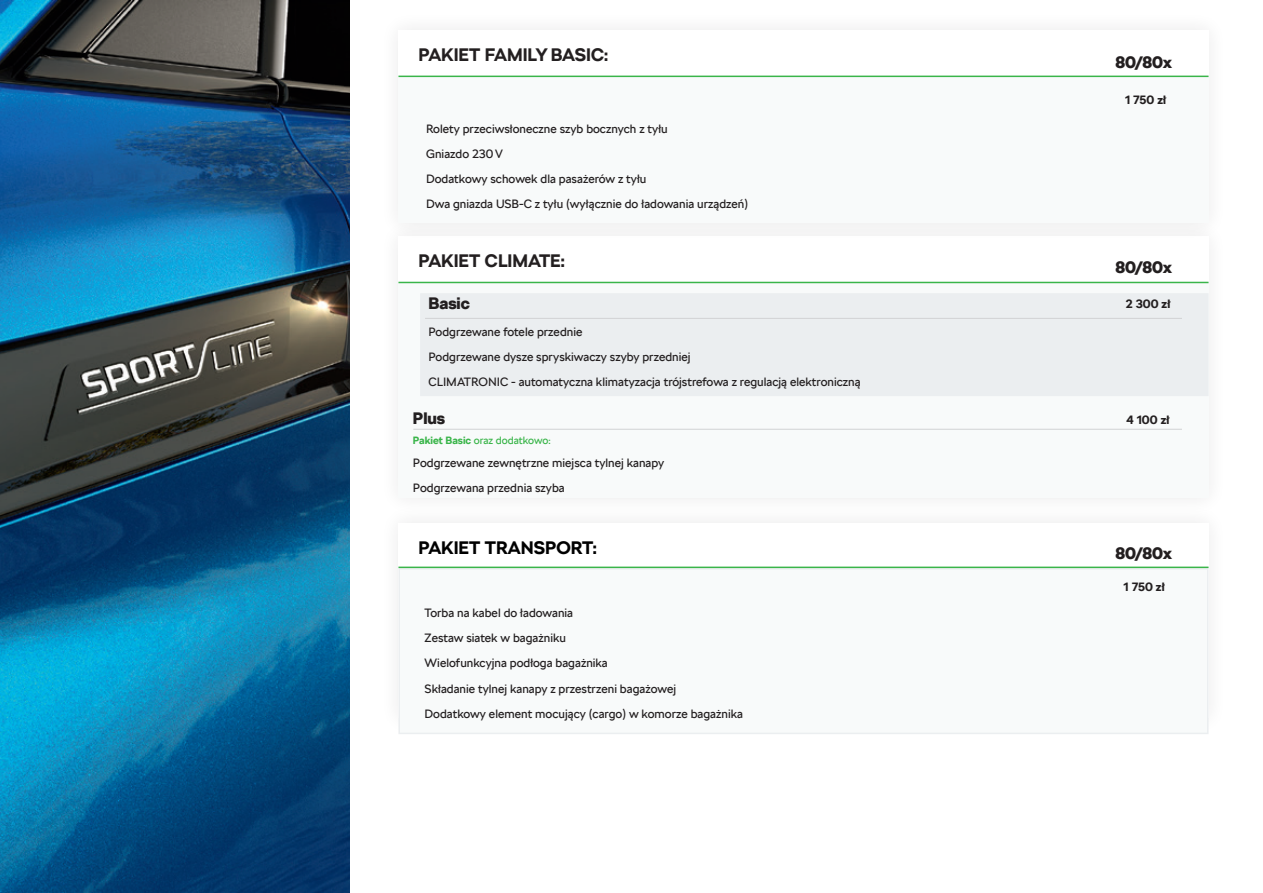
<style>
.page{position:relative;width:1263px;height:893px;background:#fff}
.page>*{position:absolute;margin:0;border:0;box-sizing:border-box;transform-origin:0 0}
.t1{font:700 18px "SKODA Next";color:#231f20}
.t2{font:700 18px "SKODA Next";color:#000}
._04_Subhead_17pt{font:900 16.5px "SKODA Next";color:#231f20}
.t3{font:12px "SKODA Next";color:#231f20}
.t4{font:700 12px "SKODA Next";color:#231f20}
.t5{font:10.5px "SKODA Next";color:#3ab54a}
.s1{font-weight:700}
</style>
<div class="page">
<img style="left:0;top:0;width:350px;height:893px">
<div style="left:380px;top:218px;width:847px;height:298px;background:#f8f9f9"></div>
<div style="left:398px;top:236px;width:810px;height:261px;background:#fff"></div>
<div style="left:398px;top:283px;width:810px;height:214px;background:#f8fafa"></div>
<div style="left:420px;top:293px;width:788px;height:103px;background:#ebeef0"></div>
<hr style="left:425px;top:318px;width:757px;height:1px;background:#d1d2d4">
<hr style="left:413px;top:429px;width:769px;height:1px;background:#d1d2d4">
<hr style="left:398px;top:282px;width:810px;height:1px;background:#3ab54a">
<div style="left:380px;top:504px;width:847px;height:232px;background:#fbfbfb"></div>
<div style="left:398px;top:523px;width:810px;height:194px;background:#fff"></div>
<div style="left:398px;top:568px;width:810px;height:166px;background:#f8fafa;border:2px solid #ebeef0"></div>
<hr style="left:398px;top:567px;width:810px;height:1px;background:#3ab54a">
<div style="left:380px;top:11px;width:847px;height:231px;background:#fafafa"></div>
<div style="left:398px;top:30px;width:810px;height:193px;background:#fff"></div>
<div style="left:398px;top:77px;width:810px;height:146px;background:#f8fafa"></div>
<hr style="left:398px;top:76px;width:810px;height:1px;background:#3ab54a">
<p class="t1" style="left:419px;top:44px;width:191px">PAKIET FAMILY BASIC:</p>
<p class="t3" style="left:426px;top:122px;width:243px">Rolety przeciwsłoneczne szyb bocznych z tyłu</p>
<p class="t3" style="left:426px;top:147px;width:78px">Gniazdo 230 V</p>
<p class="t3" style="left:426px;top:172px;width:222px">Dodatkowy schowek dla pasażerów z tyłu</p>
<p class="t3" style="left:426px;top:197px;width:324px">Dwa gniazda USB-C z tyłu (wyłącznie do ładowania urządzeń)</p>
<p class="_04_Subhead_17pt" style="left:1115px;top:52px;width:58px">80/80x</p>
<p class="t4" style="left:1125px;top:93px;width:43px">1 750 zł</p>
<p class="t1" style="left:419px;top:250px;width:148px">PAKIET CLIMATE:</p>
<p class="_04_Subhead_17pt" style="left:428px;top:294px;width:43px">Basic</p>
<p class="t4" style="left:1126px;top:296px;width:46px">2 300 zł</p>
<p class="t3" style="left:428px;top:325px;width:155px">Podgrzewane fotele przednie</p>
<p class="t3" style="left:428px;top:350px;width:264px">Podgrzewane dysze spryskiwaczy szyby przedniej</p>
<p class="t3" style="left:428px;top:375px;width:434px">CLIMATRONIC - automatyczna klimatyzacja trójstrefowa z regulacją elektroniczną</p>
<p class="_04_Subhead_17pt" style="left:413px;top:408px;width:34px">Plus</p>
<p class="t4" style="left:1127px;top:412px;width:44px">4 100 zł</p>
<p class="t5" style="left:413px;top:434px;width:139px"><span class="s1">Pakiet Basic</span> oraz dodatkowo:</p>
<p class="t3" style="left:413px;top:455px;width:253px">Podgrzewane zewnętrzne miejsca tylnej kanapy</p>
<p class="t3" style="left:413px;top:480px;width:153px">Podgrzewana przednia szyba</p>
<p class="_04_Subhead_17pt" style="left:1115px;top:257px;width:58px">80/80x</p>
<p class="t2" style="left:419px;top:536px;width:180px">PAKIET TRANSPORT:</p>
<p class="t3" style="left:425px;top:606px;width:150px">Torba na kabel do ładowania</p>
<p class="t3" style="left:425px;top:631px;width:143px">Zestaw siatek w bagażniku</p>
<p class="t3" style="left:425px;top:656px;width:185px">Wielofunkcyjna podłoga bagażnika</p>
<p class="t3" style="left:425px;top:681px;width:253px">Składanie tylnej kanapy z przestrzeni bagażowej</p>
<p class="t3" style="left:425px;top:706px;width:320px">Dodatkowy element mocujący (cargo) w komorze bagażnika</p>
<p class="_04_Subhead_17pt" style="left:1115px;top:543px;width:58px">80/80x</p>
<p class="t4" style="left:1123px;top:579px;width:43px">1 750 zł</p>
</div>
